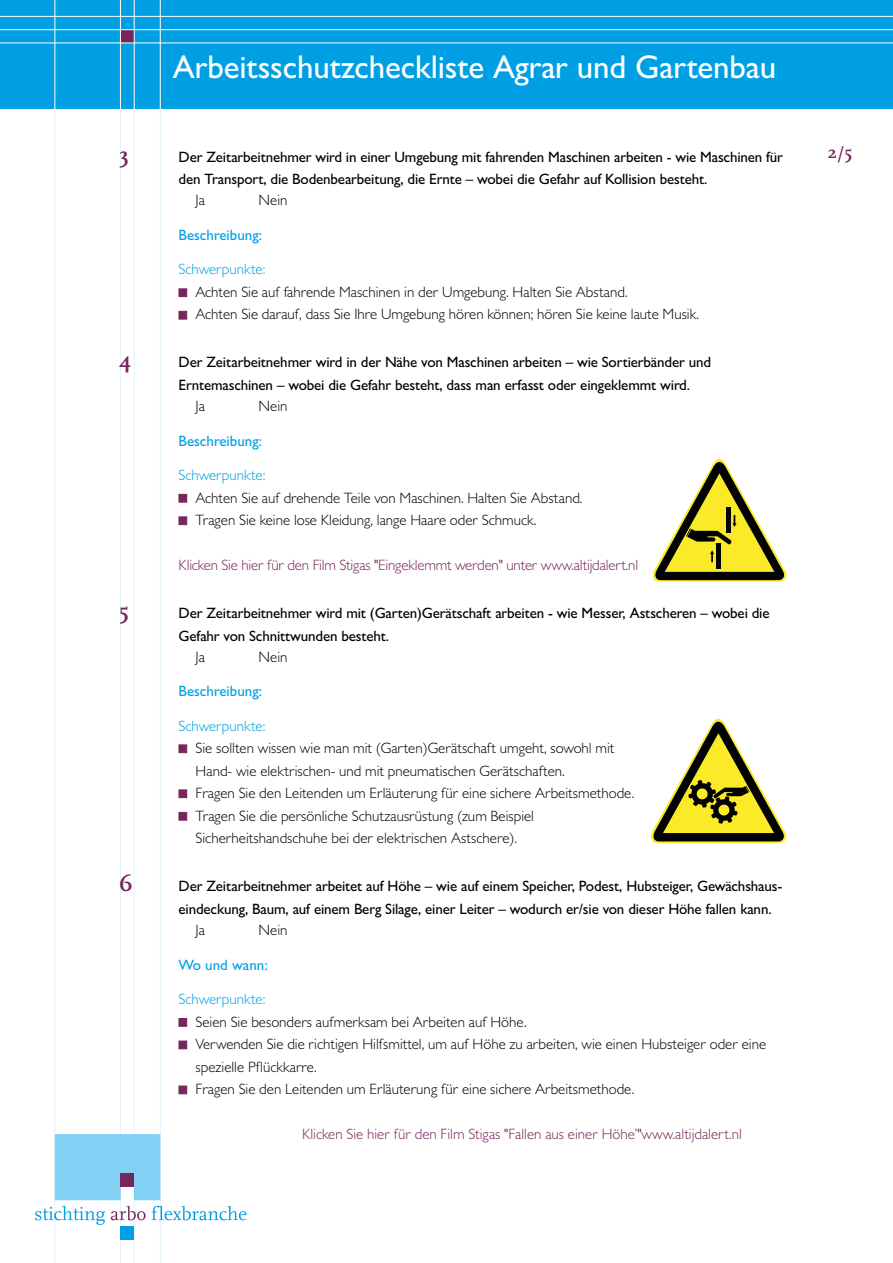
<style>
.page{position:relative;width:893px;height:1263px;background:#fff}
.page>*{position:absolute;margin:0;border:0;box-sizing:border-box;transform-origin:0 0}
.t1{font:500 33px "Gill Sans MT Pro";letter-spacing:-.005em;color:#fff}
.t2{font:700 22.5px "Scala";color:#77265b}
.t3{font:700 18px "Scala";color:#77265b}
.t4{font:300 15px/22.5px "Gill Sans MT Pro";color:#000}
.t5{font:500 15px/22.5px "Gill Sans MT Pro";letter-spacing:-.01em;color:#000}
.t6{font:300 15px "Gill Sans MT Pro";letter-spacing:-.01em;color:#77265b}
.t7{font:300 15px "Gill Sans MT Pro";color:#009fe3}
.t8{font:500 15px "Gill Sans MT Pro";color:#009fe3}
</style>
<div class="page">
<div style="left:0;top:0;width:893px;height:108px;background:#009fe3"></div>
<div style="left:120px;top:30px;width:14px;height:13px;background:#77265b"></div>
<hr style="left:0;top:43px;width:893px;height:1px;background:#fff">
<hr style="left:0;top:29px;width:893px;height:1px;background:#fff">
<hr style="left:0;top:16px;width:893px;height:1px;background:#fff">
<hr style="left:160px;top:0;width:1px;height:108px;background:#fff">
<hr style="left:120px;top:0;width:1px;height:108px;background:#fff">
<hr style="left:54px;top:0;width:1px;height:108px;background:#fff">
<hr style="left:134px;top:0;width:1px;height:108px;background:#fff">
<hr style="left:160px;top:108px;width:1px;height:1155px;background:#dff2fd">
<hr style="left:120px;top:108px;width:1px;height:1155px;background:#dff2fd">
<hr style="left:54px;top:108px;width:1px;height:1155px;background:#dff2fd">
<hr style="left:134px;top:108px;width:1px;height:1155px;background:#dff2fd">
<svg style="left:35px;top:1206px;width:70px;height:19px"></svg>
<svg style="left:111px;top:1206px;width:35px;height:14px"></svg>
<svg style="left:152px;top:1206px;width:95px;height:14px"></svg>
<div style="left:55px;top:1134px;width:105px;height:66px;background:#83d0f5"></div>
<div style="left:121px;top:1174px;width:13px;height:13px;background:#77265b"></div>
<div style="left:121px;top:1227px;width:13px;height:13px;background:#009fe3"></div>
<div style="left:179px;top:288px;width:8px;height:9px;background:#77265b;border:1px solid #77265b"></div>
<div style="left:179px;top:311px;width:8px;height:8px;background:#77265b;border:1px solid #77265b"></div>
<div style="left:179px;top:494px;width:8px;height:8px;background:#77265b;border:1px solid #77265b"></div>
<div style="left:179px;top:516px;width:8px;height:9px;background:#77265b;border:1px solid #77265b"></div>
<div style="left:179px;top:744px;width:8px;height:9px;background:#77265b;border:1px solid #77265b"></div>
<div style="left:179px;top:789px;width:8px;height:9px;background:#77265b;border:1px solid #77265b"></div>
<div style="left:179px;top:812px;width:8px;height:8px;background:#77265b;border:1px solid #77265b"></div>
<div style="left:179px;top:1018px;width:8px;height:9px;background:#77265b;border:1px solid #77265b"></div>
<div style="left:179px;top:1041px;width:8px;height:8px;background:#77265b;border:1px solid #77265b"></div>
<div style="left:179px;top:1086px;width:8px;height:8px;background:#77265b;border:1px solid #77265b"></div>
<svg style="left:651px;top:718px;width:136px;height:125px"></svg>
<svg style="left:653px;top:459px;width:134px;height:123px"></svg>
<h1 class="t1" style="left:173px;top:48px;width:605px">Arbeitsschutzcheckliste Agrar und Gartenbau</h1>
<h2 class="t2" style="left:119px;top:142px;width:11px">3</h2>
<p class="t5" style="left:179px;top:146px;width:606px">Der Zeitarbeitnehmer wird in einer Umgebung mit fahrenden Maschinen arbeiten - wie Maschinen für den Transport, die Bodenbearbeitung, die Ernte – wobei die Gefahr auf Kollision besteht.</p>
<p class="t4" style="left:196px;top:189px;width:11px">Ja</p>
<p class="t4" style="left:259px;top:189px;width:30px">Nein</p>
<p class="t8" style="left:179px;top:226px;width:85px">Beschreibung:</p>
<p class="t7" style="left:179px;top:260px;width:88px">Schwerpunkte:</p>
<p class="t4" style="left:196px;top:280px;width:505px">Achten Sie auf fahrende Maschinen in der Umgebung. Halten Sie Abstand.<br>Achten Sie darauf, dass Sie Ihre Umgebung hören können; hören Sie keine laute Musik.</p>
<h2 class="t2" style="left:119px;top:347px;width:14px">4</h2>
<p class="t5" style="left:179px;top:351px;width:534px">Der Zeitarbeitnehmer wird in der Nähe von Maschinen arbeiten – wie Sortierbänder und<br>Erntemaschinen – wobei die Gefahr besteht, dass man erfasst oder eingeklemmt wird.</p>
<p class="t4" style="left:196px;top:394px;width:11px">Ja</p>
<p class="t4" style="left:259px;top:394px;width:30px">Nein</p>
<p class="t8" style="left:179px;top:431px;width:85px">Beschreibung:</p>
<p class="t7" style="left:179px;top:466px;width:88px">Schwerpunkte:</p>
<p class="t4" style="left:196px;top:486px;width:388px">Achten Sie auf drehende Teile von Maschinen. Halten Sie Abstand.<br>Tragen Sie keine lose Kleidung, lange Haare oder Schmuck.</p>
<p class="t6" style="left:179px;top:556px;width:461px">Klicken Sie hier für den Film Stigas "Eingeklemmt werden" unter www.altijdalert.nl</p>
<h2 class="t2" style="left:119px;top:598px;width:11px">5</h2>
<p class="t5" style="left:179px;top:602px;width:592px">Der Zeitarbeitnehmer wird mit (Garten)Gerätschaft arbeiten - wie Messer, Astscheren – wobei die<br>Gefahr von Schnittwunden besteht.</p>
<p class="t4" style="left:196px;top:645px;width:11px">Ja</p>
<p class="t4" style="left:259px;top:645px;width:30px">Nein</p>
<p class="t8" style="left:179px;top:682px;width:85px">Beschreibung:</p>
<p class="t7" style="left:179px;top:716px;width:88px">Schwerpunkte:</p>
<p class="t4" style="left:196px;top:736px;width:440px">Sie sollten wissen wie man mit (Garten)Gerätschaft umgeht, sowohl mit Hand- wie elektrischen- und mit pneumatischen Gerätschaften.<br>Fragen Sie den Leitenden um Erläuterung für eine sichere Arbeitsmethode.<br>Tragen Sie die persönliche Schutzausrüstung (zum Beispiel Sicherheitshandschuhe bei der elektrischen Astschere).</p>
<h2 class="t2" style="left:119px;top:871px;width:15px">6</h2>
<p class="t5" style="left:179px;top:875px;width:605px">Der Zeitarbeitnehmer arbeitet auf Höhe – wie auf einem Speicher, Podest, Hubsteiger, Gewächshaus&shy;eindeckung, Baum, auf einem Berg Silage, einer Leiter – wodurch er/sie von dieser Höhe fallen kann.</p>
<p class="t4" style="left:196px;top:919px;width:11px">Ja</p>
<p class="t4" style="left:259px;top:919px;width:30px">Nein</p>
<p class="t8" style="left:179px;top:956px;width:91px">Wo und wann:</p>
<p class="t7" style="left:179px;top:990px;width:88px">Schwerpunkte:</p>
<p class="t4" style="left:196px;top:1010px;width:572px">Seien Sie besonders aufmerksam bei Arbeiten auf Höhe.<br>Verwenden Sie die richtigen Hilfsmittel, um auf Höhe zu arbeiten, wie einen Hubsteiger oder eine spezielle Pflückkarre.<br>Fragen Sie den Leitenden um Erläuterung für eine sichere Arbeitsmethode.</p>
<p class="t6" style="left:302px;top:1125px;width:441px">Klicken Sie hier für den Film Stigas "Fallen aus einer Höhe’"www.altijdalert.nl</p>
<p class="t3" style="left:827px;top:142px;width:26px">2/5</p>
</div>
